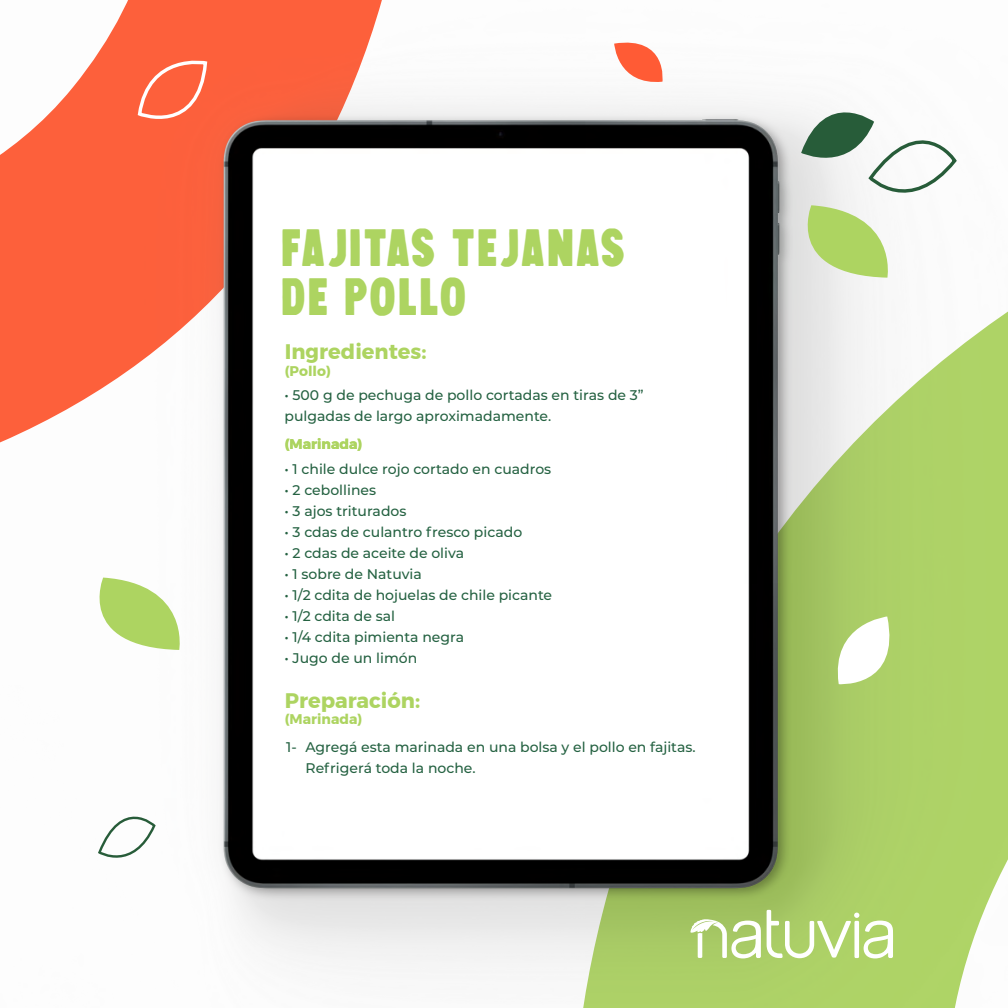
<style>
.page{position:relative;width:1008px;height:1008px;background:#fff}
.page>*{position:absolute;margin:0;border:0;box-sizing:border-box;transform-origin:0 0}
.t1{font:49px/49px "Chillow Personal Use";letter-spacing:.025em;color:#add461}
.t2{font:700 21px "Montserrat";color:#add461}
.t3{font:500 14px/21px "Montserrat";color:#256242}
.t4{font:700 14px "Montserrat";color:#add461}
</style>
<div class="page">
<img style="left:0;top:0;width:1008px;height:1008px">
<svg style="left:767px;top:910px;width:126px;height:48px"></svg>
<svg style="left:690px;top:919px;width:71px;height:39px"></svg>
<svg style="left:614px;top:35px;width:54px;height:51px"></svg>
<svg style="left:830px;top:617px;width:72px;height:72px"></svg>
<svg style="left:136px;top:53px;width:73px;height:84px;background:#fd7150"></svg>
<svg style="left:783px;top:87px;width:177px;height:191px"></svg>
<svg style="left:74px;top:578px;width:116px;height:72px"></svg>
<svg style="left:97px;top:796px;width:60px;height:76px"></svg>
<h1 class="t1" style="left:281px;top:223px;width:346px">FAJITAS TEJANAS<br>DE POLLO</h1>
<h2 class="t2" style="left:285px;top:335px;width:143px">Ingredientes:</h2>
<p class="t4" style="left:285px;top:360px;width:48px">(Pollo)</p>
<p class="t3" style="left:284px;top:384px;width:361px">• 500 g de pechuga de pollo cortadas en tiras de 3” pulgadas de largo aproximadamente.</p>
<p class="t4" style="left:285px;top:432px;width:79px">(Marinada)</p>
<p class="t3" style="left:284px;top:458px;width:268px">• 1 chile dulce rojo cortado en cuadros</p>
<p class="t3" style="left:284px;top:479px;width:93px">• 2 cebollines</p>
<p class="t3" style="left:284px;top:500px;width:124px">• 3 ajos triturados</p>
<p class="t3" style="left:284px;top:521px;width:239px">• 3 cdas de culantro fresco picado</p>
<p class="t3" style="left:284px;top:542px;width:181px">• 2 cdas de aceite de oliva</p>
<p class="t3" style="left:284px;top:563px;width:139px">• 1 sobre de Natuvia</p>
<p class="t3" style="left:284px;top:584px;width:269px">• 1/2 cdita de hojuelas de chile picante</p>
<p class="t3" style="left:284px;top:605px;width:112px">• 1/2 cdita de sal</p>
<p class="t3" style="left:284px;top:626px;width:181px">• 1/4 cdita pimienta negra</p>
<p class="t3" style="left:284px;top:647px;width:134px">• Jugo de un limón</p>
<h2 class="t2" style="left:285px;top:683px;width:137px">Preparación:</h2>
<p class="t4" style="left:285px;top:708px;width:79px">(Marinada)</p>
<p class="t3" style="left:286px;top:736px;width:12px">1-</p>
<p class="t3" style="left:305px;top:736px;width:392px">Agregá esta marinada en una bolsa y el pollo en fajitas.<br>Refrigerá toda la noche.</p>
</div>
